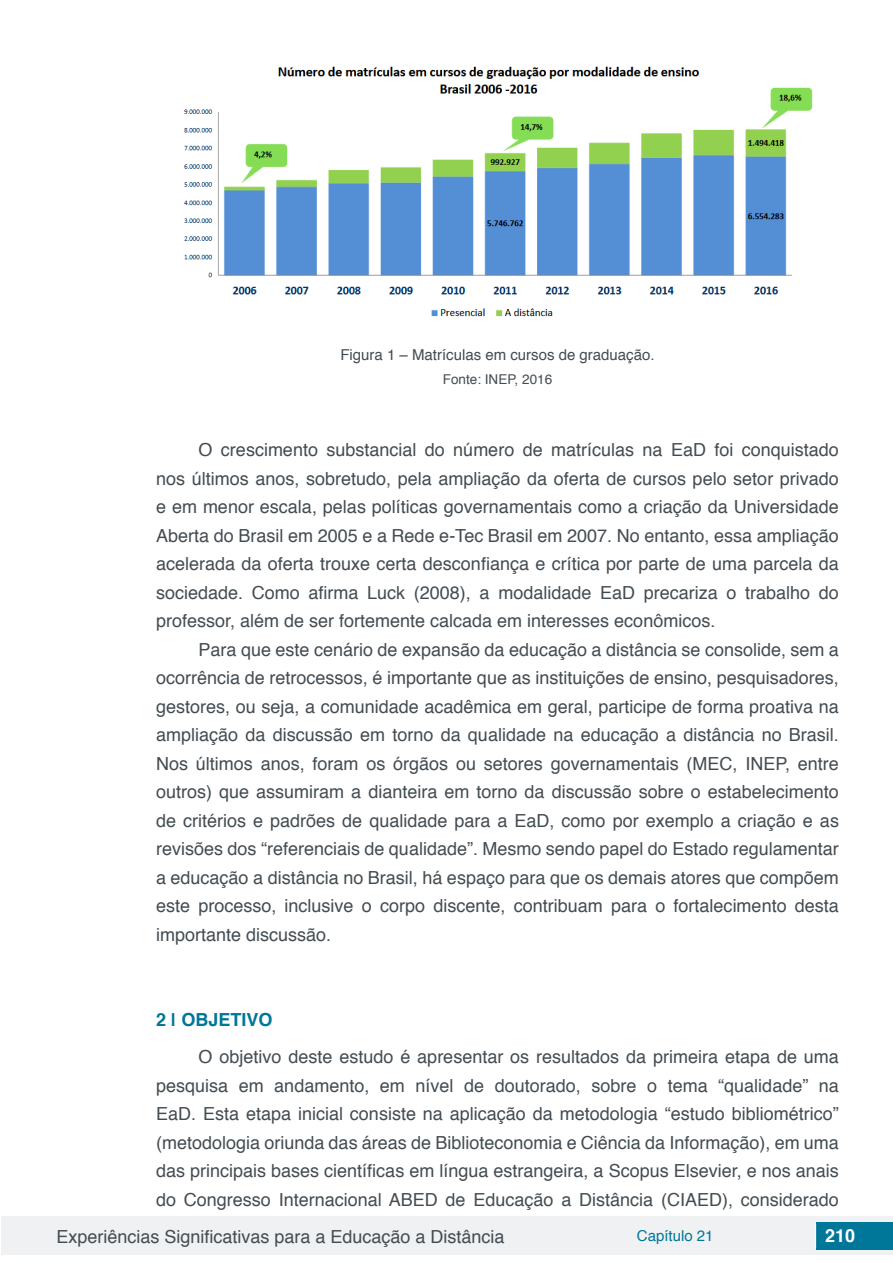
<style>
.page{position:relative;width:893px;height:1263px;background:#fff}
.page>*{position:absolute;margin:0;border:0;box-sizing:border-box;transform-origin:0 0}
.t1{font:18px/28.5px "Helvetica";color:#434c52;text-align:justify}
.t2{font:700 18px "Helvetica";color:#007699}
.t3{font:700 18px "Helvetica";color:#fff}
.t4{font:15px "Helvetica";color:#434c52}
.t5{font:15px "Helvetica";color:#007699}
.t6{font:13.5px "Helvetica";color:#434c52}
</style>
<div class="page">
<div style="left:1px;top:1216px;width:891px;height:38px;background:#f0f1f2"></div>
<div style="left:816px;top:1222px;width:77px;height:27px;background:#007699"></div>
<svg style="left:815px;top:1224px;width:1px;height:24px"></svg>
<img style="left:183px;top:66px;width:630px;height:251px">
<p class="t4" style="left:340px;top:343px;width:316px">Figura 1 – Matrículas em cursos de graduação.</p>
<p class="t6" style="left:443px;top:369px;width:111px">Fonte: INEP, 2016</p>
<p class="t1" style="left:156px;top:436px;width:684px;text-indent:43px">O crescimento substancial do número de matrículas na EaD foi conquistado nos últimos anos, sobretudo, pela ampliação da oferta de cursos pelo setor privado e em menor escala, pelas políticas governamentais como a criação da Universidade Aberta do Brasil em 2005 e a Rede e-Tec Brasil em 2007. No entanto, essa ampliação acelerada da oferta trouxe certa desconfiança e crítica por parte de uma parcela da sociedade. Como afirma Luck (2008), a modalidade EaD precariza o trabalho do professor, além de ser fortemente calcada em interesses econômicos.</p>
<p class="t1" style="left:156px;top:636px;width:684px;text-indent:43px">Para que este cenário de expansão da educação a distância se consolide, sem a ocorrência de retrocessos, é importante que as instituições de ensino, pesquisadores, gestores, ou seja, a comunidade acadêmica em geral, participe de forma proativa na ampliação da discussão em torno da qualidade na educação a distância no Brasil.<br>Nos últimos anos, foram os órgãos ou setores governamentais (MEC, INEP, entre outros) que assumiram a dianteira em torno da discussão sobre o estabelecimento de critérios e padrões de qualidade para a EaD, como por exemplo a criação e as revisões dos “referenciais de qualidade”. Mesmo sendo papel do Estado regulamentar a educação a distância no Brasil, há espaço para que os demais atores que compõem este processo, inclusive o corpo discente, contribuam para o fortalecimento desta importante discussão.</p>
<p class="t2" style="left:156px;top:1005px;width:118px">2 | OBJETIVO</p>
<p class="t1" style="left:156px;top:1043px;width:684px;text-indent:43px">O objetivo deste estudo é apresentar os resultados da primeira etapa de uma pesquisa em andamento, em nível de doutorado, sobre o tema “qualidade” na EaD. Esta etapa inicial consiste na aplicação da metodologia “estudo bibliométrico” (metodologia oriunda das áreas de Biblioteconomia e Ciência da Informação), em uma das principais bases científicas em língua estrangeira, a Scopus Elsevier, e nos anais do Congresso Internacional ABED de Educação a Distância (CIAED), considerado</p>
<p class="t1" style="left:56px;top:1223px;width:450px">Experiências Significativas para a Educação a Distância</p>
<p class="t5" style="left:637px;top:1224px;width:78px">Capítulo 21</p>
<p class="t3" style="left:825px;top:1221px;width:32px">210</p>
</div>
